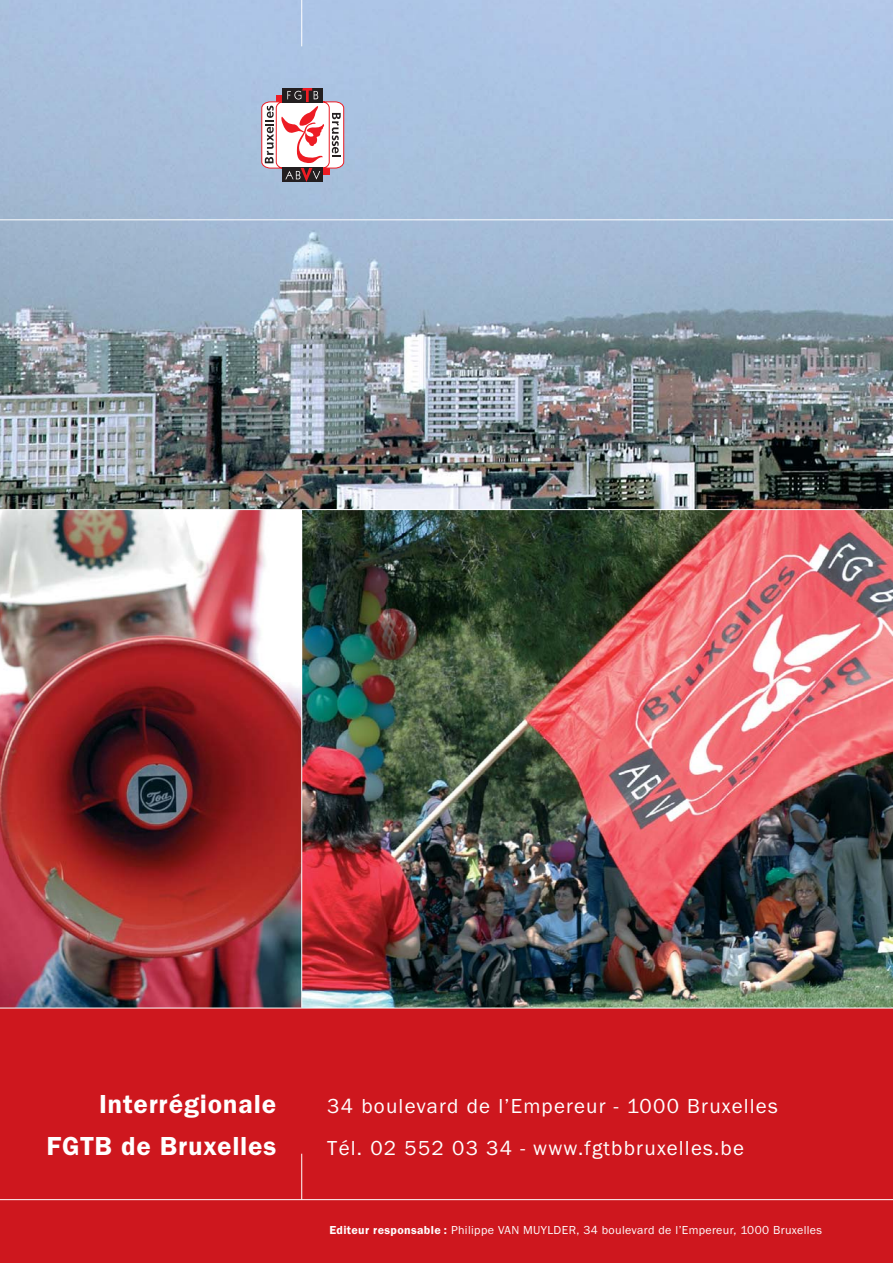
<style>
.page{position:relative;width:893px;height:1263px;background:#fff}
.page>*{position:absolute;margin:0;border:0;box-sizing:border-box;transform-origin:0 0}
.t1{font:600 27px/42px "Franklin Gothic Itc T";letter-spacing:.03em;color:#fff;text-align:right}
.t2{font:21px/42px "Franklin Gothic Itc T";letter-spacing:.06em;color:#fff}
.t3{font:12px "Franklin Gothic Itc T";letter-spacing:.03em;color:#fff}
.s1{font-weight:600}
</style>
<div class="page">
<img style="left:0;top:0;width:893px;height:1263px">
<h1 class="t1" style="left:47px;top:1085px;width:231px">Interrégionale<br>FGTB de Bruxelles</h1>
<h2 class="t2" style="left:327px;top:1087px;width:452px">34 boulevard de l’Empereur - 1000 Bruxelles<br>Tél. 02 552 03 34 - www.fgtbbruxelles.be</h2>
<p class="t3" style="left:329px;top:1226px;width:494px"><span class="s1">Editeur responsable :</span> Philippe VAN MUYLDER, 34 boulevard de l’Empereur, 1000 Bruxelles</p>
</div>
